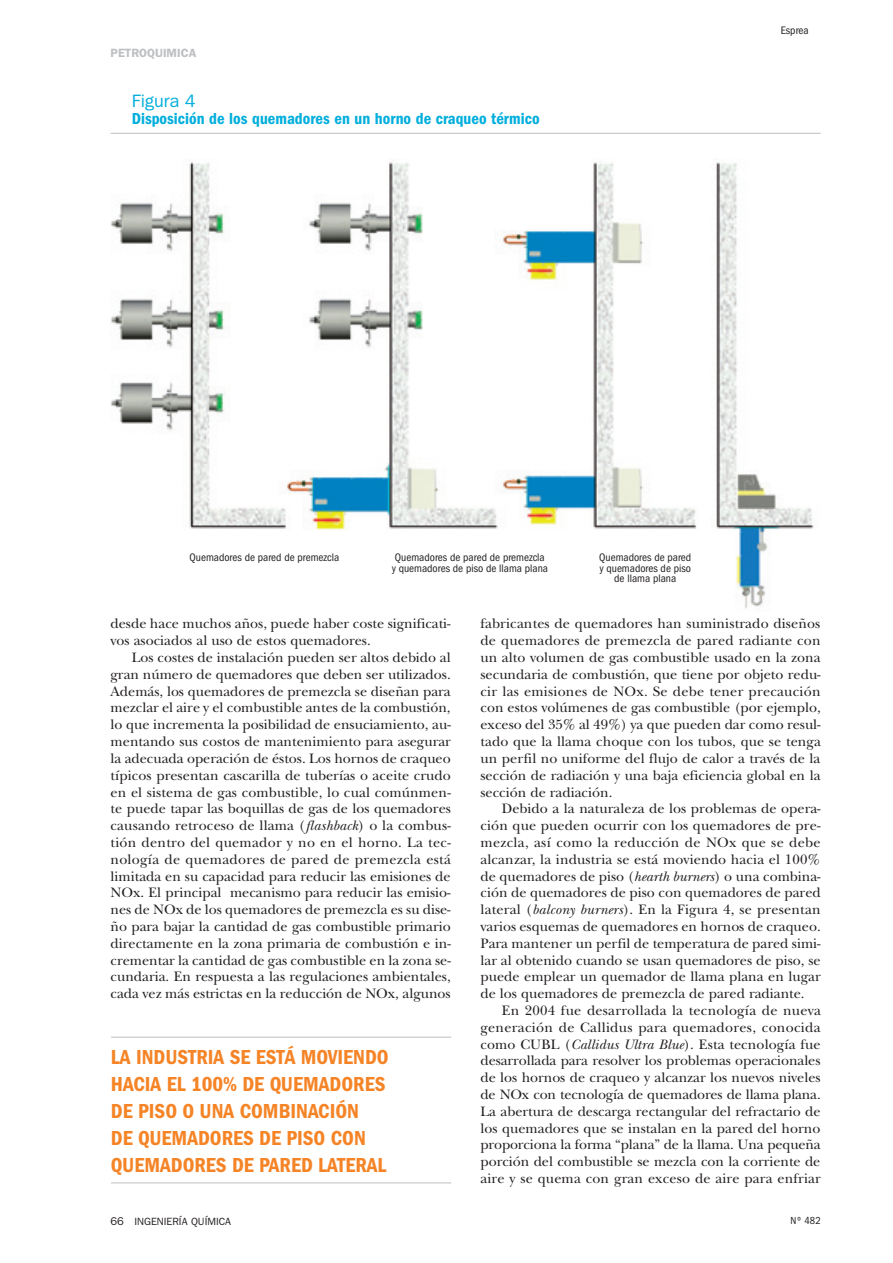
<style>
.page{position:relative;width:893px;height:1263px;background:#fff}
.page>*{position:absolute;margin:0;border:0;box-sizing:border-box;transform-origin:0 0}
.t1{font:600 condensed 21px/27px "Franklin Gothic";color:#f58427}
.t2{font:18px "Franklin Gothic";color:#00aedc}
.t3{font:600 condensed 16.5px "Franklin Gothic";color:#00aedc}
.t4{font:14.25px/16.8px "New Baskerville";color:#231f20;text-align:justify}
.t5{font:600 12px "Franklin Gothic";color:#bebfc2}
.t6{font:condensed 11.25px/10.5px "Franklin Gothic";color:#231f20}
.t7{font:10.5px "Franklin Gothic";color:#231f20}
.t8{font:condensed 10.5px "Franklin Gothic";color:#231f20}
.s1{font-style:italic}
.s2{font-size:11.25px}
</style>
<div class="page">
<hr style="left:111px;top:133px;width:710px;height:1px;background:#bebfc2">
<img style="left:111px;top:162px;width:703px;height:447px">
<div style="left:187px;top:553px;width:155px;height:13px;background:#fff"></div>
<div style="left:389px;top:553px;width:162px;height:22px;background:#fff"></div>
<div style="left:592px;top:553px;width:107px;height:40px;background:#fff"></div>
<hr style="left:111px;top:1037px;width:340px;height:1px;background:#bebfc2">
<hr style="left:111px;top:1182px;width:340px;height:1px;background:#bebfc2">
<p class="t5" style="left:111px;top:46px;width:87px">PETROQUIMICA</p>
<p class="t2" style="left:132px;top:91px;width:65px">FIGURA 4</p>
<p class="t3" style="left:132px;top:109px;width:409px">DISPOSICIÓN DE LOS QUEMADORES EN UN HORNO DE CRAQUEO TÉRMICO</p>
<p class="t6" style="left:781px;top:25px;width:29px">Esprea</p>
<p class="t6" style="left:190px;top:552px;width:151px">Quemadores de pared de premezcla</p>
<p class="t6" style="left:392px;top:552px;width:158px">Quemadores de pared de premezcla y quemadores de piso de llama plana</p>
<p class="t6" style="left:599px;top:552px;width:94px;text-align:center">Quemadores de pared y quemadores de piso de llama plana</p>
<p class="t4" style="left:111px;top:615px;width:342px">desde hace muchos años, puede haber coste significati&shy;vos asociados al uso de estos quemadores.</p>
<p class="t4" style="left:111px;top:649px;width:342px;text-indent:21px">Los costes de instalación pueden ser altos debido al gran número de quemadores que deben ser utilizados.<br>Además, los quemadores de premezcla se diseñan para mezclar el aire y el combustible antes de la combustión, lo que incrementa la posibilidad de ensuciamiento, au&shy;mentando sus costos de mantenimiento para asegurar la adecuada operación de éstos. Los hornos de craqueo típicos presentan cascarilla de tuberías o aceite crudo en el sistema de gas combustible, lo cual comúnmen&shy;te puede tapar las boquillas de gas de los quemadores causando retroceso de llama (<span class="s1">flashback</span>) o la combus&shy;tión dentro del quemador y no en el horno. La tec&shy;nología de quemadores de pared de premezcla está limitada en su capacidad para reducir las emisiones de NOx. El principal mecanismo para reducir las emisio&shy;nes de NOx de los quemadores de premezcla es su dise&shy;ño para bajar la cantidad de gas combustible primario directamente en la zona primaria de combustión e in&shy;crementar la cantidad de gas combustible en la zona se&shy;cundaria. En respuesta a las regulaciones ambientales, cada vez más estrictas en la reducción de NOx, algunos</p>
<h1 class="t1" style="left:111px;top:1043px;width:273px">LA IND USTRIA SE ESTÁ MOVIENDO<br>HACIA EL 100% DE QUEMADORES<br>DE PISO O UNA COMBINACIÓN<br>DE QUEMADORES DE PISO CON<br>QUEMADO RES DE PARED LATERAL</h1>
<p class="t4" style="left:480px;top:615px;width:342px">fabricantes de quemadores han suministrado diseños de quemadores de premezcla de pared radiante con un alto volumen de gas combustible usado en la zona secundaria de combustión, que tiene por objeto redu&shy;cir las emisiones de NOx. Se debe tener precaución con estos volúmenes de gas combustible (por ejemplo, exceso del 35% al 49%) ya que pueden dar como resul&shy;tado que la llama choque con los tubos, que se tenga un perfil no uniforme del flujo de calor a través de la sección de radiación y una baja eficiencia global en la sección de radiación.</p>
<p class="t4" style="left:480px;top:800px;width:342px;text-indent:21px">Debido a la naturaleza de los problemas de opera&shy;ción que pueden ocurrir con los quemadores de pre&shy;mezcla, así como la reducción de NOx que se debe alcanzar, la industria se está moviendo hacia el 100% de quemadores de piso (<span class="s1">hearth burners</span>) o una combina&shy;ción de quemadores de piso con quemadores de pared lateral (<span class="s1">balcony burners</span>). En la Figura 4, se presentan varios esquemas de quemadores en hornos de craqueo.<br>Para mantener un perfil de temperatura de pared simi&shy;lar al obtenido cuando se usan quemadores de piso, se puede emplear un quemador de llama plana en lugar de los quemadores de premezcla de pared radiante.</p>
<p class="t4" style="left:480px;top:1002px;width:342px;text-indent:21px">En 2004 fue desarrollada la tecnología de nueva generación de Callidus para quemadores, conocida como CUBL (<span class="s1">Callidus Ultra Blue</span>). Esta tecnología fue desarrollada para resolver los problemas operacionales de los hornos de craqueo y alcanzar los nuevos niveles de NOx con tecnología de quemadores de llama plana.<br>La abertura de descarga rectangular del refractario de los quemadores que se instalan en la pared del horno proporciona la forma “plana” de la llama. Una pequeña porción del combustible se mezcla con la corriente de aire y se quema con gran exceso de aire para enfriar</p>
<p class="t7" style="left:111px;top:1215px;width:122px"><span class="s2">66</span> INGENI ERÍA QUÍMICA</p>
<p class="t8" style="left:790px;top:1215px;width:32px">Nº 482</p>
</div>
